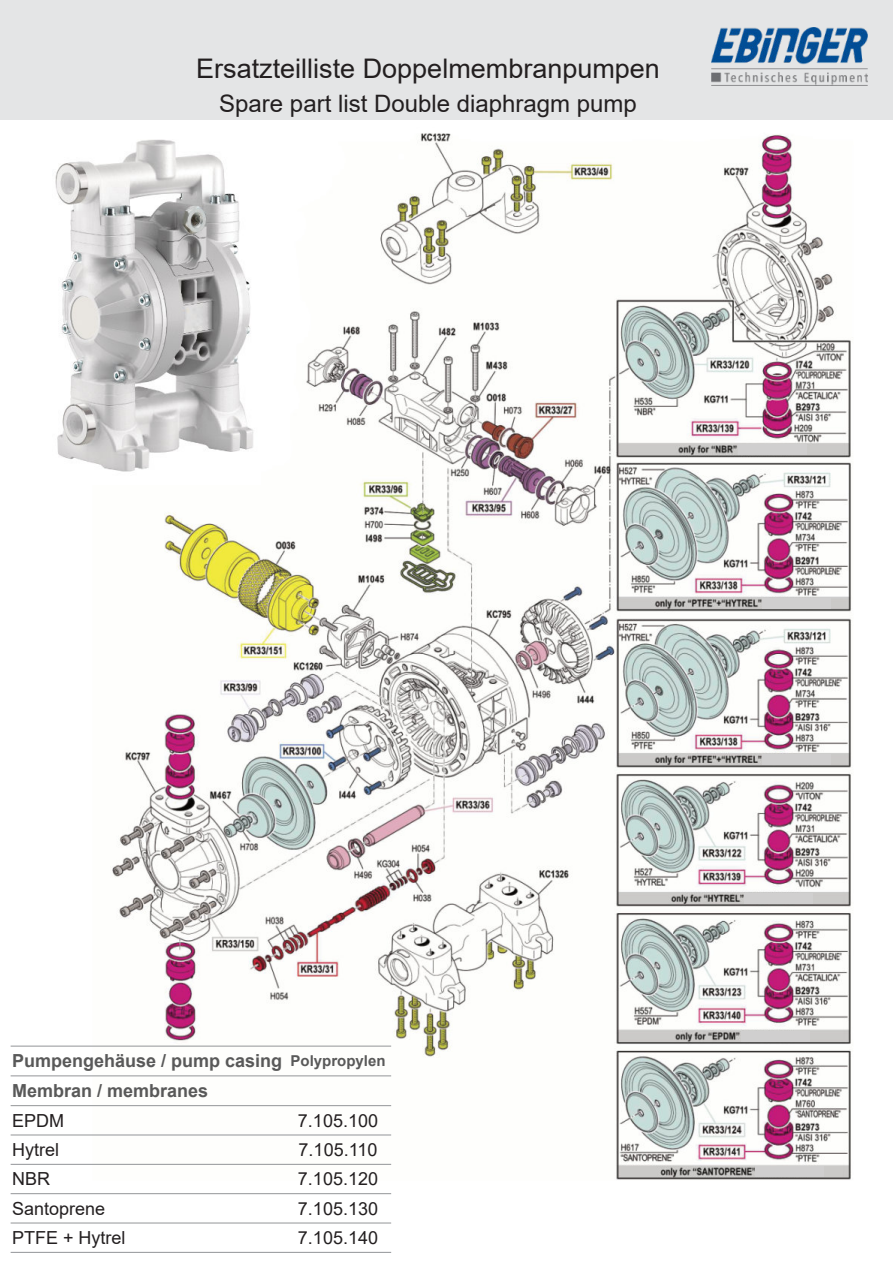
<style>
.page{position:relative;width:893px;height:1263px;background:#fff}
.page>*{position:absolute;margin:0;border:0;box-sizing:border-box;transform-origin:0 0}
.t1{font:27px "Arial";color:#231f20}
.t2{font:24px "Arial";color:#231f20}
.t3{font:18px "Arial";color:#231f20}
.t4{font:700 18px/29.7px "Arial";color:#595959}
.s1{font-size:15px}
</style>
<div class="page">
<div style="left:0;top:0;width:893px;height:119px;background:#e4e5e6"></div>
<img style="left:711px;top:28px;width:156px;height:57px">
<img style="left:92px;top:133px;width:760px;height:1047px">
<hr style="left:11px;top:1046px;width:380px;height:1px;background:#939598">
<hr style="left:11px;top:1075px;width:380px;height:1px;background:#939598">
<hr style="left:11px;top:1105px;width:380px;height:1px;background:#939598">
<hr style="left:11px;top:1134px;width:380px;height:1px;background:#939598">
<hr style="left:11px;top:1164px;width:380px;height:1px;background:#939598">
<hr style="left:11px;top:1193px;width:380px;height:1px;background:#939598">
<hr style="left:11px;top:1222px;width:380px;height:1px;background:#939598">
<hr style="left:11px;top:1252px;width:380px;height:1px;background:#939598">
<img style="left:55px;top:133px;width:205px;height:352px">
<div style="left:762px;top:598px;width:68px;height:11px;background:#d0cfcf"></div>
<div style="left:762px;top:754px;width:68px;height:11px;background:#d0cfcf"></div>
<div style="left:744px;top:893px;width:68px;height:11px;background:#d0cfcf"></div>
<div style="left:742px;top:1030px;width:68px;height:11px;background:#d0cfcf"></div>
<div style="left:756px;top:1166px;width:68px;height:11px;background:#d0cfcf"></div>
<div style="left:738px;top:444px;width:68px;height:11px;background:#d0cfcf"></div>
<h1 class="t1" style="left:196px;top:58px;width:465px">Ersatzteilliste Doppelmembranpumpen</h1>
<h2 class="t2" style="left:219px;top:95px;width:419px">Spare part list Double diaphragm pump</h2>
<p class="t4" style="left:12px;top:1048px;width:375px">Pumpengehäuse / pump casing <span class="s1">Polypropylen<br></span>Membran / membranes</p>
<p class="t3" style="left:12px;top:1114px;width:54px">EPDM</p>
<p class="t3" style="left:298px;top:1114px;width:82px">7.105.100</p>
<p class="t3" style="left:12px;top:1143px;width:49px">Hytrel</p>
<p class="t3" style="left:299px;top:1143px;width:80px">7.105.110</p>
<p class="t3" style="left:12px;top:1172px;width:39px">NBR</p>
<p class="t3" style="left:298px;top:1172px;width:82px">7.105.120</p>
<p class="t3" style="left:12px;top:1202px;width:95px">Santoprene</p>
<p class="t3" style="left:298px;top:1202px;width:82px">7.105.130</p>
<p class="t3" style="left:12px;top:1231px;width:115px">PTFE + Hytrel</p>
<p class="t3" style="left:298px;top:1231px;width:82px">7.105.140</p>
</div>
